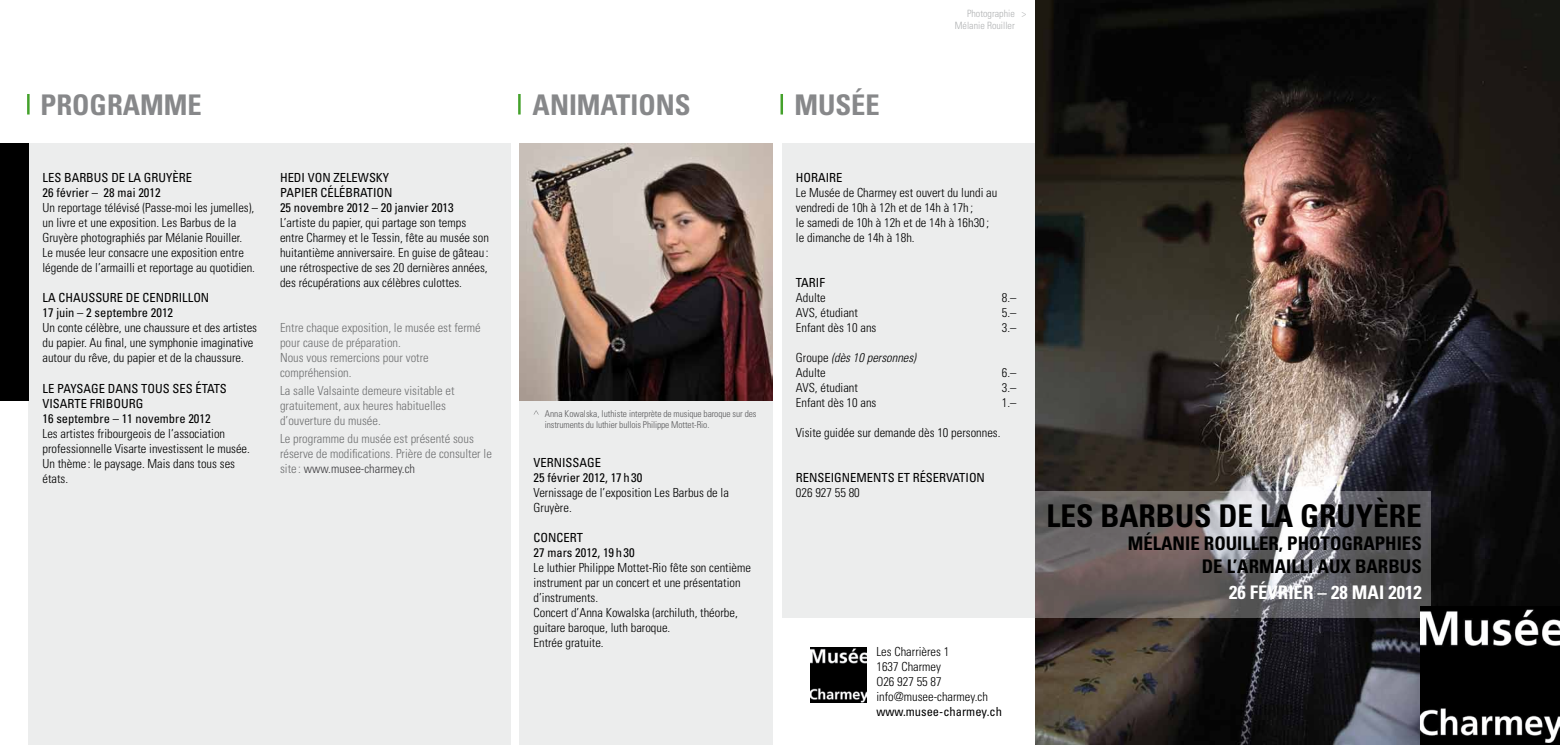
<style>
.page{position:relative;width:1560px;height:745px;background:#fff}
.page>*{position:absolute;margin:0;border:0;box-sizing:border-box;transform-origin:0 0}
.t1{font:700 condensed 31.25px "Univers";color:#000}
.t2{font:700 condensed 28.5px "Univers";color:#87888a}
.t3{font:700 condensed 18.75px/23.1px "Univers";color:#000;text-align:right}
.t4{font:700 condensed 18.75px "Univers";color:#fff}
.t5{font:300 condensed 12.5px/15px "Univers";color:#000}
.t6{font:condensed 12.5px/15px "Univers";color:#000}
.t7{font:300 condensed 12.5px/15px "Univers";color:#707172}
.t8{font:italic 300 condensed 12.5px/15px "Univers";color:#000}
.t9{font:300 condensed 10px/12px "Univers";color:#b1b3b4}
.t10{font:300 condensed 9.38px/11.2px "Univers";letter-spacing:-.01em;color:#58585a}
.s1{color:#3e3d40}
.s2{font-style:normal}
</style>
<div class="page">
<div style="left:28px;top:144px;width:482px;height:600px;background:#eceded"></div>
<div style="left:519px;top:144px;width:253px;height:600px;background:#eceded"></div>
<div style="left:781px;top:144px;width:254px;height:473px;background:#eceded"></div>
<div style="left:0;top:144px;width:28px;height:256px;background:#000"></div>
<hr style="left:27px;top:94px;width:3px;height:20px;background:#44a12b">
<hr style="left:518px;top:94px;width:2px;height:20px;background:#44a12b">
<hr style="left:780px;top:94px;width:3px;height:20px;background:#44a12b">
<img style="left:1035px;top:0;width:524px;height:744px">
<img style="left:519px;top:144px;width:253px;height:256px">
<svg style="left:1035px;top:490px;width:395px;height:127px"></svg>
<img style="left:810px;top:647px;width:56px;height:55px">
<img style="left:1420px;top:606px;width:139px;height:137px">
<p class="t9" style="left:954px;top:7px;width:73px;text-indent:12px">Photographie &gt;<br>Mélanie Rouiller</p>
<h2 class="t2" style="left:41px;top:87px;width:160px">PROGRAMME</h2>
<h2 class="t2" style="left:532px;top:87px;width:100px">ANI MATIONS</h2>
<h2 class="t2" style="left:794px;top:87px;width:57px">MUSÉE</h2>
<p class="t6" style="left:43px;top:170px;width:151px">Les barbus de la gruyère<br>26 février – 28 mai 2012</p>
<p class="t5" style="left:43px;top:200px;width:214px">Un reportage télévisé (Passe-moi les jumelles), un livre et une exposition. Les Barbus de la Gruyère photographiés par Mélanie Rouiller.<br>Le musée leur consacre une exposition entre légende de l’armailli et reportage au quotidien.</p>
<p class="t6" style="left:43px;top:290px;width:39px">LA CHAUSSURE</p>
<p class="t6" style="left:43px;top:290px;width:168px;text-indent:83px">DE CENDRILLON<br>17 juin – 2 septembre 2012</p>
<p class="t5" style="left:43px;top:320px;width:216px">Un conte célèbre, une chaussure et des artistes du papier. Au final, une symphonie imaginative autour du rêve, du papier et de la chaussure.</p>
<p class="t6" style="left:43px;top:380px;width:29px">LE PAYSAGE</p>
<p class="t6" style="left:108px;top:380px;width:72px">DANS TOUS SES</p>
<p class="t6" style="left:195px;top:380px;width:31px">éTATS</p>
<p class="t6" style="left:43px;top:395px;width:169px">VISARTE FRIBOURG<br>16 septembre – 11 novembre 2012</p>
<p class="t5" style="left:43px;top:425px;width:209px">Les artistes fribourgeois de l’association professionnelle Visarte investissent le musée.<br>Un thème : le paysage. Mais dans tous ses états.</p>
<p class="t6" style="left:280px;top:170px;width:110px">HED I VON ZELEWSKY<br>PAPIER CÉLÉBRA</p>
<p class="t6" style="left:280px;top:185px;width:175px;text-indent:87px">TION<br>25 novembre 2012 – 20 janvier 2013</p>
<p class="t5" style="left:280px;top:215px;width:210px">L’artiste du papier, qui partage son temps entre Charmey et le Tessin, fête au musée son huitantième anniversaire. En guise de gâteau : une rétrospective de ses 20 dernières années, des récupérations aux célèbres culottes.</p>
<p class="t7" style="left:280px;top:320px;width:202px">Entre chaque exposition, le musée est fermé pour cause de préparation.<br>Nous vous remercions pour votre compréhension.</p>
<p class="t7" style="left:280px;top:382px;width:176px">La salle Valsainte demeure visitable et gratuitement, aux heures habituelles d’ouverture du musée.</p>
<p class="t7" style="left:280px;top:430px;width:213px">Le programme du musée est présenté sous réserve de modifications. Prière de consulter le site : <span class="s1">www.musee-charmey.ch</span></p>
<p class="t10" style="left:545px;top:407px;width:213px">Anna Kowalska, luthiste interprète de musique baroque sur des instruments du luthier bullois Philippe Mottet-Rio.</p>
<p class="t6" style="left:533px;top:454px;width:110px">VERNISSAGE<br>25 février 2012, 17h30</p>
<p class="t5" style="left:533px;top:484px;width:197px">Vernissage de l’exposition Les Barbus de la<br>Gruyère.</p>
<p class="t6" style="left:533px;top:529px;width:16px">Conc</p>
<p class="t6" style="left:533px;top:529px;width:102px;text-indent:30px">ert<br>27 mars 2012, 19h30</p>
<p class="t5" style="left:533px;top:559px;width:219px">Le luthier Philippe Mottet-Rio fête son centième instrument par un concert et une présentation d’instruments.<br>Concert d’Anna Kowalska (archiluth, théorbe, guitare baroque, luth baroque.<br>Entrée gratuite.</p>
<p class="t6" style="left:795px;top:170px;width:48px">Horai re</p>
<p class="t5" style="left:795px;top:185px;width:203px">Le Musée de Charmey est ouvert du lundi au vendredi de 10h à 12h et de 14h à 17h ;<br>le samedi de 10h à 12h et de 14h à 16h30 ; le dimanche de 14h à 18h.</p>
<p class="t6" style="left:795px;top:275px;width:25px">Tarif</p>
<p class="t5" style="left:795px;top:290px;width:31px">Adulte</p>
<p class="t5" style="left:1001px;top:290px;width:16px">8.–</p>
<p class="t5" style="left:795px;top:305px;width:64px">AVS, étudiant</p>
<p class="t5" style="left:1001px;top:305px;width:16px">5.–</p>
<p class="t5" style="left:795px;top:320px;width:82px">Enfant dès 10 ans</p>
<p class="t5" style="left:1001px;top:320px;width:16px">3.–</p>
<p class="t8" style="left:795px;top:350px;width:122px"><span class="s2">Groupe</span> (dès 10 personnes)<br><span class="s2">Adulte</span></p>
<p class="t5" style="left:1001px;top:365px;width:16px">6.–</p>
<p class="t5" style="left:795px;top:380px;width:64px">AVS, étudiant</p>
<p class="t5" style="left:1001px;top:380px;width:16px">3.–</p>
<p class="t5" style="left:795px;top:395px;width:82px">Enfant dès 10 ans</p>
<p class="t5" style="left:1001px;top:395px;width:16px">1.–</p>
<p class="t5" style="left:795px;top:425px;width:206px">Visite guidée sur demande dès 10 personnes.</p>
<p class="t6" style="left:795px;top:470px;width:171px">Rensei gn ements et réservation</p>
<p class="t5" style="left:795px;top:485px;width:65px">026 927 55 80</p>
<p class="t5" style="left:876px;top:644px;width:113px">Les Charrières 1<br>1637 Charmey<br>O26 927 55 87 info@musee-charmey.ch</p>
<p class="t6" style="left:876px;top:703px;width:127px">www.musee-charmey.ch</p>
<h1 class="t1" style="left:1046px;top:496px;width:373px">LES BARBUS DE LA GRUYÈRE</h1>
<h3 class="t3" style="left:1127px;top:531px;width:107px">MÉLANIE ROUILL</h3>
<h3 class="t3" style="left:1201px;top:531px;width:221px">ER, PHOTOGRAPHIES<br>DE L’ARMAILLI AUX BARBUS</h3>
<h3 class="t4" style="left:1228px;top:580px;width:194px">26 FÉVRIER – 28 MAI 2012</h3>
</div>
